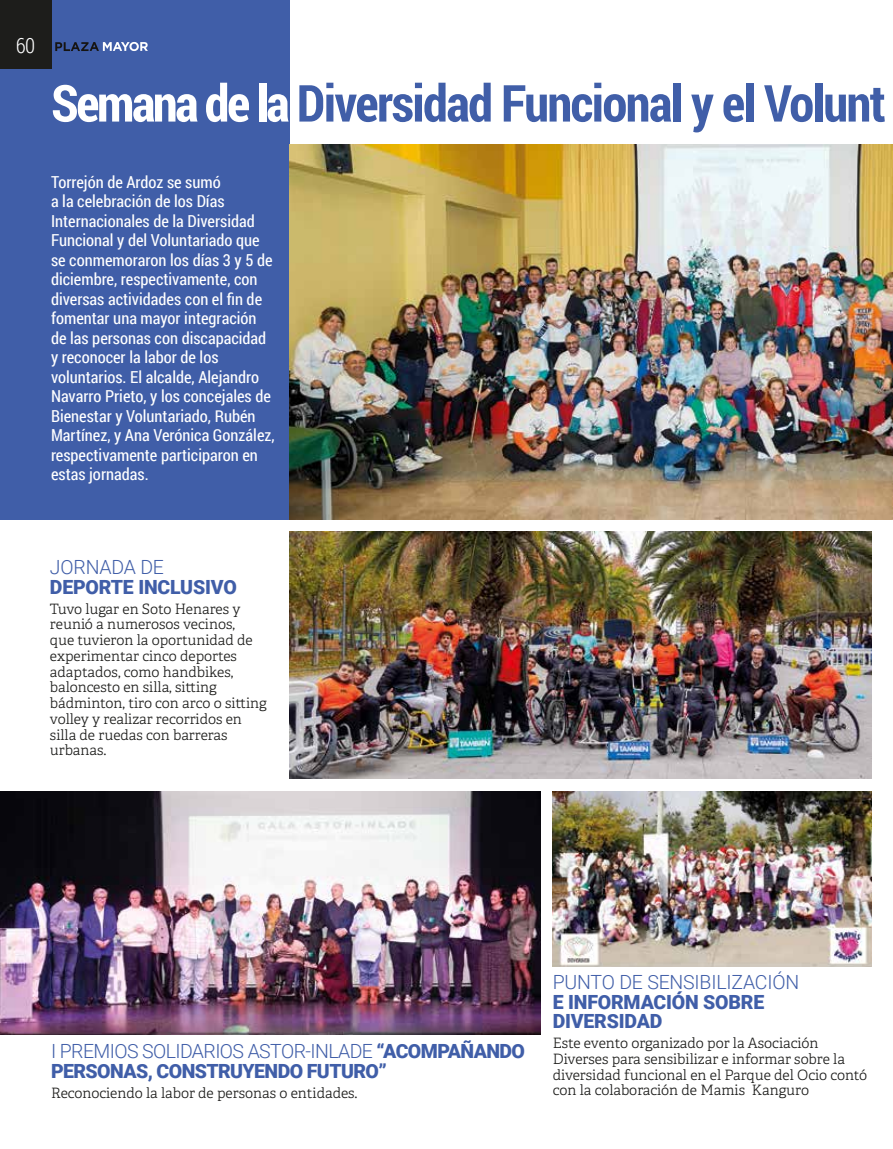
<style>
.page{position:relative;width:893px;height:1149px;background:#fff}
.page>*{position:absolute;margin:0;border:0;box-sizing:border-box;transform-origin:0 0}
.t1{font:700 51px "Roboto Condensed";letter-spacing:-.03em;color:#405ea8}
.t2{font:300 21px "Roboto Condensed";color:#fff}
.t3{font:900 19.5px/19.5px "Roboto";letter-spacing:-.03em;color:#405ea8}
.t4{font:900 19.5px/19.5px "Roboto";letter-spacing:-.01em;color:#405ea8}
.t5{font:300 19.5px "Roboto";letter-spacing:-.01em;color:#405ea8}
.t6{font:16.5px/19.5px "Roboto Condensed";color:#fff}
.t7{font:300 14.25px/15.8px "Adelle";color:#1d1d1b}
.s1{color:#fff}
.s2{font-weight:300}
</style>
<div class="page">
<div style="left:0;top:0;width:289px;height:519px;background:#405ea8"></div>
<div style="left:0;top:0;width:51px;height:68px;background:#1d1d1b"></div>
<img style="left:289px;top:145px;width:604px;height:374px">
<svg style="left:55px;top:42px;width:93px;height:9px"></svg>
<img style="left:289px;top:531px;width:583px;height:247px">
<img style="left:0;top:791px;width:540px;height:242px">
<img style="left:553px;top:791px;width:319px;height:174px">
<p class="t2" style="left:16px;top:31px;width:21px">60</p>
<h1 class="t1" style="left:51px;top:67px;width:836px"><span class="s1">Semana de la</span> Diversidad Funcional y el Volunt</h1>
<p class="t6" style="left:51px;top:171px;width:225px">Torrejón de Ardoz se sumó<br>a la celebración de los Días<br>Internacionales de la Diversidad<br>Funcional y del Voluntariado que se conmemoraron los días 3 y 5 de diciembre, respectivamente, con diversas actividades con el fin de fomentar una mayor integración de las personas con discapacidad y reconocer la labor de los voluntarios. El alcalde, Alejandro<br>Navarro Prieto, y los concejales de<br>Bienestar y Voluntariado, Rubén<br>Martínez, y Ana Verónica González, respectivamente participaron en estas jornadas.</p>
<p class="t5" style="left:50px;top:553px;width:116px">JORNADA DE</p>
<p class="t4" style="left:50px;top:576px;width:188px">DEPORTE INCLUSIVO</p>
<p class="t7" style="left:50px;top:600px;width:218px">Tuvo lugar en Soto Henares y reunió a numerosos vecinos,<br>que tuvieron la oportunidad de experimentar cinco deportes adaptados, como handbikes, baloncesto en silla, sitting bádminton, tiro con arco o sitting volley y realizar recorridos en silla de ruedas con barreras urbanas.</p>
<p class="t3" style="left:51px;top:1040px;width:475px"><span class="s2">I PREMIOS SOLIDARIOS ASTOR-INLADE</span> “ACOMPAÑANDO<br>PERSONAS, CONSTRUYENDO FUTURO”</p>
<p class="t7" style="left:51px;top:1084px;width:308px">Reconociendo la labor de personas o entidades.</p>
<p class="t5" style="left:553px;top:968px;width:248px">PUNTO DE SENSIBILIZACIÓN</p>
<p class="t4" style="left:553px;top:990px;width:213px">E INFORMACIÓN SOBRE<br>DIVERSIDAD</p>
<p class="t7" style="left:553px;top:1035px;width:316px">Este evento organizado por la Asociación Diverses para sensibilizar e informar sobre la diversidad funcional en el Parque del Ocio contó con la colaboración de Mamis Kanguro</p>
</div>
